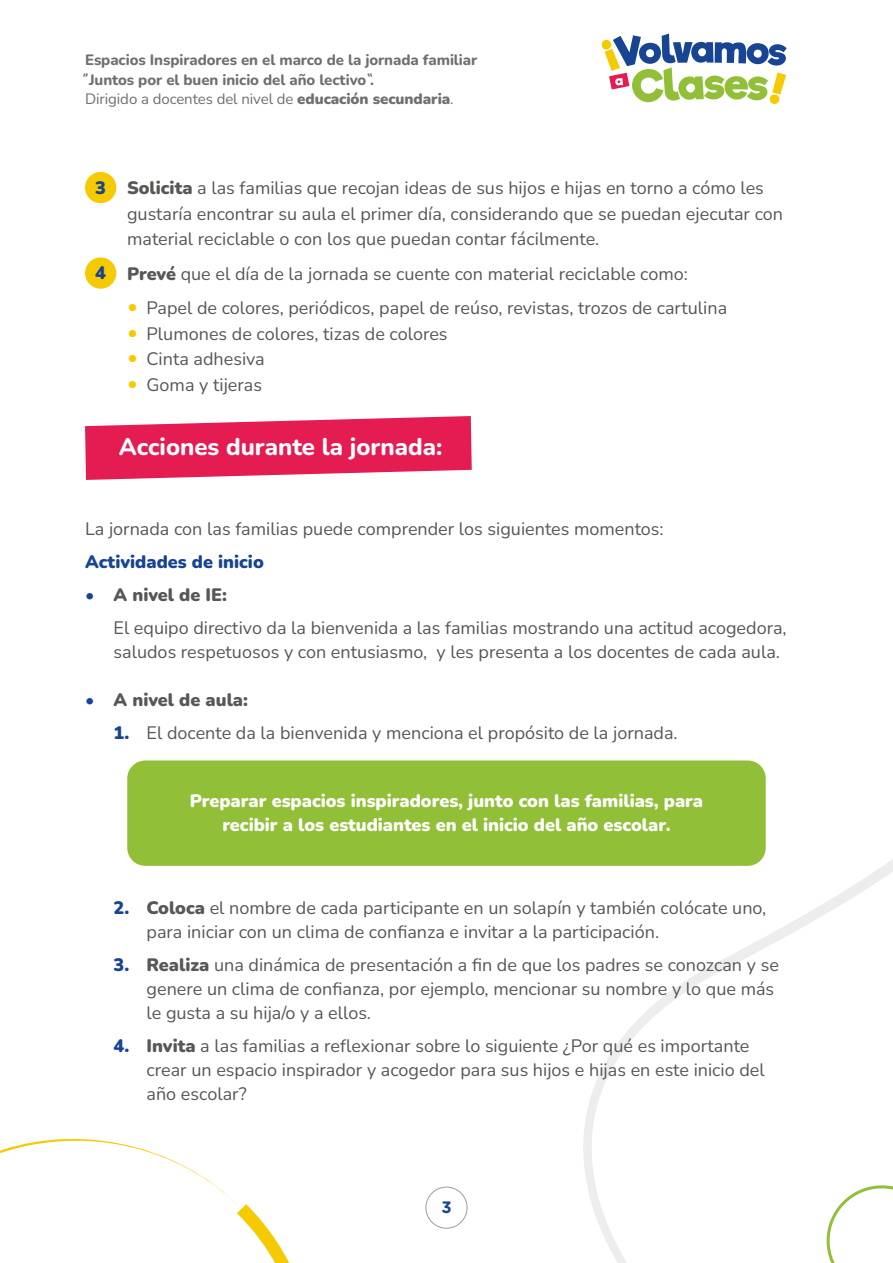
<style>
.page{position:relative;width:893px;height:1263px;background:#fff}
.page>*{position:absolute;margin:0;border:0;box-sizing:border-box;transform-origin:0 0}
.t1{font:800 24px "Nunito";color:#fff}
.t2{font:18px/24px "Nunito";color:#575756}
.t3{font:900 18px/24px "Nunito";color:#fff;text-align:center}
.t4{font:900 18px "Nunito";color:#174493}
.t5{font:900 18px "Nunito";color:#575756}
.t6{font:700 16.5px "Gotham Rounded";color:#174493}
.t7{font:800 15px/19.5px "Nunito";letter-spacing:-.005em;color:#706f6f}
.s1{font-weight:400}
.s2{font-weight:900}
.s3{font-weight:900;color:#174493}
.s4{font-family:"Museo Sans Rounded";color:#f6ca00}
.s5{color:#174493}
</style>
<div class="page">
<div style="left:426px;top:1187px;width:41px;height:41px;border:1px solid #9d9d9c;border-radius:50%"></div>
<svg style="left:602px;top:34px;width:185px;height:70px"></svg>
<svg style="left:583px;top:852px;width:310px;height:411px"></svg>
<svg style="left:0;top:1139px;width:289px;height:124px"></svg>
<div style="left:85px;top:172px;width:31px;height:31px;background:#f6ca00;border-radius:50%"></div>
<div style="left:85px;top:257px;width:31px;height:32px;background:#f6ca00;border-radius:50%"></div>
<svg style="left:85px;top:416px;width:387px;height:64px;background:#e8406e"></svg>
<div style="left:127px;top:760px;width:639px;height:106px;background:#91bf37;border-radius:18px"></div>
<svg style="left:827px;top:1185px;width:66px;height:78px"></svg>
<p class="t7" style="left:85px;top:50px;width:394px">Espacios Inspiradores en el marco de la jornada familiar ̋Juntos por el buen inicio del año lectivo ̏.<br><span class="s1">Dirigido a docentes del nivel de</span> <span class="s2">educación secundaria</span><span class="s1">.</span></p>
<p class="t2" style="left:127px;top:175px;width:658px;line-height:25.5px;text-indent:-32px"><span class="s3">3</span> <span class="s2">Solicita</span> a las familias que recojan ideas de sus hijos e hijas en torno a cómo les gustaría encontrar su aula el primer día, considerando que se puedan ejecutar con material reciclable o con los que puedan contar fácilmente.</p>
<p class="t2" style="left:95px;top:261px;width:594px"><span class="s3">4</span> <span class="s2">Prevé</span> que el día de la jornada se cuente con material reciclable como:</p>
<p class="t2" style="left:129px;top:295px;width:600px"><span class="s4">•</span> Papel de colores, periódicos, papel de reúso, revistas, trozos de cartulina</p>
<p class="t2" style="left:129px;top:321px;width:321px"><span class="s4">•</span> Plumones de colores, tizas de colores</p>
<p class="t2" style="left:129px;top:346px;width:138px"><span class="s4">•</span> Cinta adhesiva</p>
<p class="t2" style="left:129px;top:372px;width:135px"><span class="s4">•</span> Goma y tijeras</p>
<h1 class="t1" style="left:119px;top:430px;width:325px">Acciones durante la jornada:</h1>
<p class="t2" style="left:85px;top:516px;width:580px">La jornada con las familias puede comprender los siguientes momentos:</p>
<p class="t4" style="left:85px;top:550px;width:180px">Actividades de inicio</p>
<p class="t2" style="left:114px;top:578px;width:675px;line-height:33px;text-indent:-28px"><span class="s3">•</span> <span class="s2">A nivel de IE:<br></span>El equipo directivo da la bienvenida a las familias mostrando una actitud acogedora,</p>
<p class="t2" style="left:114px;top:639px;width:668px">saludos respetuosos y con entusiasmo, y les presenta a los docentes de cada aula.</p>
<p class="t5" style="left:85px;top:688px;width:164px"><span class="s5">•</span> A nivel de aula:</p>
<p class="t2" style="left:114px;top:720px;width:566px"><span class="s3">1.</span> El docente da la bienvenida y menciona el propósito de la jornada.</p>
<p class="t3" style="left:190px;top:788px;width:515px">Preparar espacios inspiradores, junto con las familias, para recibir a los estudiantes en el inicio del año escolar.</p>
<p class="t2" style="left:147px;top:895px;width:621px;text-indent:-33px"><span class="s3">2.</span> <span class="s2">Coloca</span> el nombre de cada participante en un solapín y también colócate uno, para iniciar con un clima de confianza e invitar a la participación.</p>
<p class="t2" style="left:147px;top:952px;width:634px;text-indent:-33px"><span class="s3">3.</span> <span class="s2">Realiza</span> una dinámica de presentación a fin de que los padres se conozcan y se genere un clima de confianza, por ejemplo, mencionar su nombre y lo que más le gusta a su hija/o y a ellos.</p>
<p class="t2" style="left:147px;top:1033px;width:620px;text-indent:-33px"><span class="s3">4.</span> <span class="s2">Invita</span> a las familias a reflexionar sobre lo siguiente ¿Por qué es importante crear un espacio inspirador y acogedor para sus hijos e hijas en este inicio del año escolar?</p>
<p class="t6" style="left:441px;top:1195px;width:12px">3</p>
</div>
